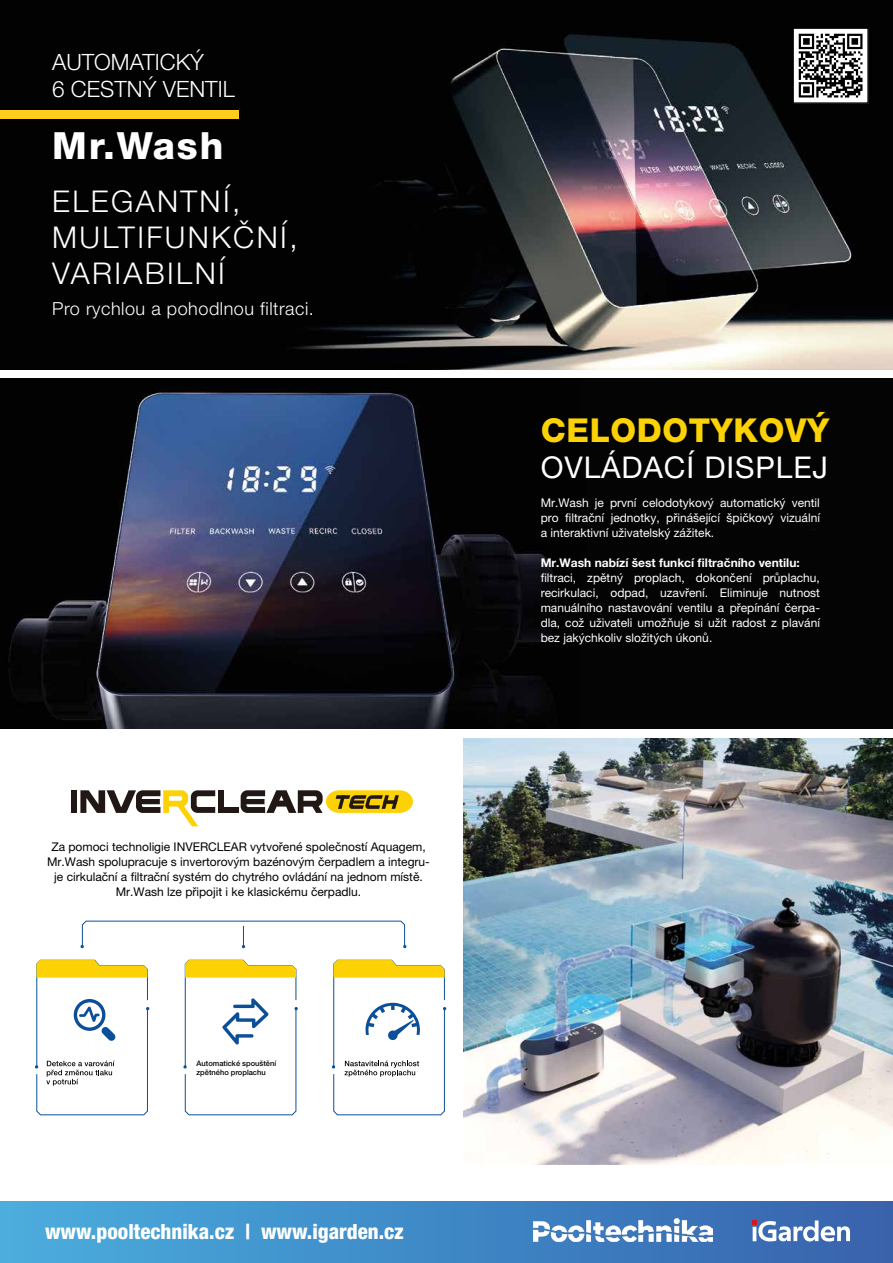
<style>
.page{position:relative;width:893px;height:1263px;background:#fff}
.page>*{position:absolute;margin:0;border:0;box-sizing:border-box;transform-origin:0 0}
.t1{font:800 37.5px "Helvetica Neue LT Pro";letter-spacing:.05em;color:#fff}
.t2{font:800 33px "Helvetica Neue LT Pro";letter-spacing:.02em;color:#fdd204}
.t3{font:300 30px/36px "Helvetica Neue LT Pro";letter-spacing:.08em;color:#fff}
.t4{font:30px "Helvetica Neue LT Pro";letter-spacing:.03em;color:#fff}
.t5{font:300 22.5px/27px "Helvetica Neue LT Pro";color:#fff}
.t6{font:800 condensed 21px "Helvetica Neue LT Pro";color:#fff}
.t7{font:300 18px "Helvetica Neue LT Pro";letter-spacing:.03em;color:#fff}
.t8{font:12px/15px "Helvetica Neue LT Pro";color:#fff;text-align:justify}
.t9{font:12px/15px "Helvetica Neue LT Pro";color:#000;text-align:center}
.t10{font:700 12px "Helvetica Neue LT Pro";color:#fff}
.t11{font:500 7.5px/9px "Helvetica Neue LT Pro";color:#000}
</style>
<div class="page">
<img style="left:0;top:0;width:893px;height:370px">
<img style="left:0;top:378px;width:893px;height:351px">
<div style="left:71px;top:790px;width:6px;height:23px;background:#211715"></div>
<svg style="left:80px;top:790px;width:135px;height:36px"></svg>
<div style="left:218px;top:790px;width:6px;height:23px;background:#211715"></div>
<div style="left:218px;top:807px;width:21px;height:6px;background:#211715"></div>
<svg style="left:241px;top:790px;width:172px;height:23px"></svg>
<svg style="left:81px;top:920px;width:325px;height:28px"></svg>
<svg style="left:183px;top:959px;width:115px;height:157px"></svg>
<svg style="left:35px;top:959px;width:114px;height:157px"></svg>
<svg style="left:332px;top:959px;width:114px;height:157px"></svg>
<img style="left:463px;top:738px;width:430px;height:427px">
<div style="left:0;top:110px;width:238px;height:9px;background:#ffcd1c"></div>
<div style="left:793px;top:28px;width:75px;height:75px;background:#fff"></div>
<div style="left:792px;top:27px;width:77px;height:77px;border:2px solid #000"></div>
<div style="left:0;top:1202px;width:893px;height:61px;background:linear-gradient(to right,#49adde,#3762ac)"></div>
<img style="left:534px;top:1219px;width:178px;height:22px">
<svg style="left:752px;top:1220px;width:98px;height:23px"></svg>
<svg style="left:799px;top:34px;width:63px;height:64px"></svg>
<h3 class="t5" style="left:52px;top:48px;width:184px">AUTOMATICKÝ<br>6 CESTNÝ VENTIL</h3>
<h1 class="t1" style="left:52px;top:123px;width:173px">Mr.Wash</h1>
<h3 class="t3" style="left:52px;top:183px;width:247px">ELEGANTNÍ,<br>MULTIFUNKČNÍ,<br>VARIABILNÍ</h3>
<h3 class="t7" style="left:52px;top:298px;width:263px">Pro rychlou a pohodlnou filtraci.</h3>
<p class="t9" style="left:47px;top:839px;width:384px">Za pomoci technoligie INVERCLEAR vytvořené společností Aquagem, Mr.Wash spolupracuje s invertorovým bazénovým čerpadlem a integru&shy;je cirkulační a filtrační systém do chytrého ovládání na jednom místě.<br>Mr.Wash lze připojit i ke klasickému čerpadlu.</p>
<p class="t11" style="left:197px;top:1059px;width:81px">Automatické spouštění zpětného proplachu</p>
<h3 class="t6" style="left:45px;top:1218px;width:360px">www.pooltechnika.cz | www.igarden.cz</h3>
<h2 class="t2" style="left:541px;top:411px;width:290px">CELODOTYKOVÝ</h2>
<h3 class="t4" style="left:541px;top:450px;width:289px">OVLÁDACÍ DISPLEJ</h3>
<p class="t8" style="left:541px;top:495px;width:281px">Mr.Wash je první celodotykový automatický ventil pro filtrační jednotky, přinášející špičkový vizuální a interaktivní uživatelský zážitek.</p>
<p class="t10" style="left:541px;top:555px;width:261px">Mr.Wash nabízí šest funkcí filtračního ventilu:</p>
<p class="t8" style="left:541px;top:570px;width:281px">filtraci, zpětný proplach, dokončení průplachu, recirkulaci, odpad, uzavření. Eliminuje nutnost manuálního nastavování ventilu a přepínání čerpa&shy;dla, což uživateli umožňuje si užít radost z plavání bez jakýchkoliv složitých úkonů.</p>
</div>
